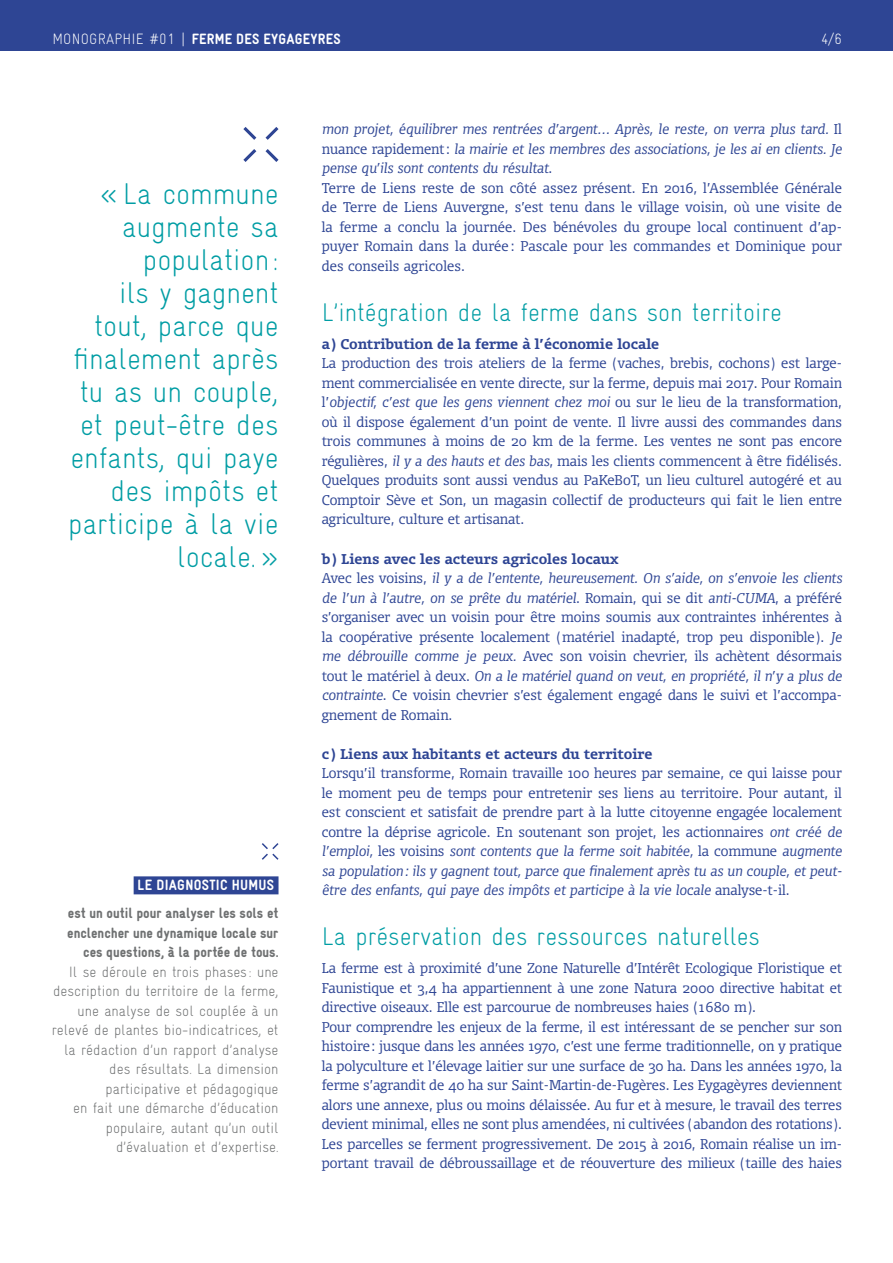
<style>
.page{position:relative;width:893px;height:1263px;background:#fff}
.page>*{position:absolute;margin:0;border:0;box-sizing:border-box;transform-origin:0 0}
.t1{font:300 condensed 30px/33px "Gravur";color:#009da4;text-align:right}
.INTER{font:300 condensed 25.5px "Gravur";color:#009da4}
.t2{font:300 condensed 15px/19.5px "Gravur";color:#6f7172;text-align:right}
.t3{font:900 condensed 15px/19.5px "Gravur";color:#6f7172;text-align:right}
.t4{font:900 condensed 15px "Gravur";letter-spacing:.015em;color:#fff}
.t5{font:300 condensed 15px "Gravur";color:#fff}
.TEXTE{font:300 13.5px/19.5px "Olsen";color:#2e4594;text-align:justify}
.TEXTE-2{font:italic 300 13.5px/19.5px "Olsen";color:#2e4594;text-align:justify}
.TEXTE-3{font:700 13.5px "Olsen";color:#2e4594}
.s1{font-weight:300}
.s2{font-style:normal}
.s3{font-style:italic}
</style>
<div class="page">
<div style="left:0;top:0;width:893px;height:51px;background:#2e4594"></div>
<div style="left:134px;top:876px;width:145px;height:18px;background:#2e4594"></div>
<svg style="left:243px;top:127px;width:36px;height:35px"></svg>
<svg style="left:262px;top:843px;width:17px;height:17px"></svg>
<p class="t4" style="left:52px;top:31px;width:290px"><span class="s1">MONOGRAPHIE #01 |</span> FERME DES EYGAGEYRES</p>
<p class="t5" style="left:821px;top:31px;width:22px">4/6</p>
<p class="t1" style="left:68px;top:177px;width:212px">«La commune augmente sa population :<br>ils y gagnent tout, parce que finalement après tu as un couple, et peut-être des enfants, qui paye des impôts et participe à la vie locale.»</p>
<p class="t4" style="left:138px;top:877px;width:138px">LE DIAGNOSTIC HUMUS</p>
<p class="t3" style="left:67px;top:903px;width:213px">est un outil pour analyser les sols et enclencher une dynamique locale sur ces questions, à la portée de tous.</p>
<p class="t2" style="left:52px;top:962px;width:228px">Il se déroule en trois phases : une description du territoire de la ferme, une analyse de sol couplée à un relevé de plantes bio-indicatrices, et la rédaction d’un rapport d’analyse des résultats. La dimension participative et pédagogique</p>
<p class="t2" style="left:73px;top:1098px;width:207px">en fait une démarche d’éducation populaire, autant qu’un outil d’évaluation et d’expertise.</p>
<p class="TEXTE-2" style="left:322px;top:119px;width:522px">mon projet, équilibrer mes rentrées d’argent… Après, le reste, on verra plus tard. <span class="s2">Il nuance rapidement:</span> la mairie et les membres des associations, je les ai en clients. Je pense qu’ils sont contents du résultat<span class="s2">.</span></p>
<p class="TEXTE" style="left:322px;top:178px;width:522px">Terre de Liens reste de son côté assez présent. En 2016, l’Assemblée Générale de Terre de Liens Auvergne, s’est tenu dans le village voisin, où une visite de la ferme a conclu la journée. Des bénévoles du groupe local continuent d’ap&shy;puyer Romain dans la durée : Pascale pour les commandes et Dominique pour des conseils agricoles.</p>
<p class="INTER" style="left:322px;top:298px;width:462px">L’intégration de la ferme dans son territoire</p>
<p class="TEXTE-3" style="left:322px;top:335px;width:339px">a) Contribution de la ferme à l’économie locale</p>
<p class="TEXTE" style="left:322px;top:353px;width:522px">La production des trois ateliers de la ferme (vaches, brebis, cochons) est large&shy;ment commercialisée en vente directe, sur la ferme, depuis mai 2017. Pour Romain l’<span class="s3">objectif, c’est que les gens viennent chez moi</span> ou sur le lieu de la transformation, où il dispose également d’un point de vente. Il livre aussi des commandes dans trois communes à moins de 20 km de la ferme. Les ventes ne sont pas encore régulières, <span class="s3">il y a des hauts et des bas</span>, mais les clients commencent à être fidélisés.</p>
<p class="TEXTE" style="left:322px;top:470px;width:522px">Quelques produits sont aussi vendus au PaKeBoT, un lieu culturel autogéré et au Comptoir Sève et Son, un magasin collectif de producteurs qui fait le lien entre agriculture, culture et artisanat.</p>
<p class="TEXTE-3" style="left:322px;top:549px;width:298px">b) Liens avec les acteurs agricoles locaux</p>
<p class="TEXTE" style="left:322px;top:568px;width:522px">Avec les voisins, <span class="s3">il y a de l’entente, heureusement. On s’aide, on s’envoie les clients de l’un à l’autre, on se prête du matériel</span>. Romain, qui se dit <span class="s3">anti-CUMA</span>, a préféré s’organiser avec un voisin pour être moins soumis aux contraintes inhérentes à la coopérative présente localement (matériel inadapté, trop peu disponible). <span class="s3">Je me débrouille comme je peux.</span> Avec son voisin chevrier, ils achètent désormais tout le matériel à deux. <span class="s3">On a le matériel quand on veut, en propriété, il n’y a plus de contrainte</span>. Ce voisin chevrier s’est également engagé dans le suivi et l’accompa&shy;gnement de Romain.</p>
<p class="TEXTE-3" style="left:322px;top:744px;width:332px">c) Liens aux habitants et acteurs du territoire</p>
<p class="TEXTE" style="left:322px;top:763px;width:522px">Lorsqu’il transforme, Romain travaille 100 heures par semaine, ce qui laisse pour le moment peu de temps pour entretenir ses liens au territoire. Pour autant, il est conscient et satisfait de prendre part à la lutte citoyenne engagée localement contre la déprise agricole. En soutenant son projet, les actionnaires <span class="s3">ont créé de l’emploi,</span> les voisins <span class="s3">sont contents que la ferme soit habitée,</span> la commune <span class="s3">augmente sa population: ils y gagnent tout, parce que finalement après tu as un couple, et peut&shy;être des enfants, qui paye des impôts et participe à la vie locale</span> analyse-t-il.</p>
<p class="INTER" style="left:322px;top:922px;width:440px">La préservation des ressources naturelles</p>
<p class="TEXTE" style="left:322px;top:958px;width:522px">La ferme est à proximité d’une Zone Naturelle d’Intérêt Ecologique Floristique et Faunistique et 3,4 ha appartiennent à une zone Natura 2000 directive habitat et directive oiseaux. Elle est parcourue de nombreuses haies (1680 m).</p>
<p class="TEXTE" style="left:322px;top:1017px;width:522px">Pour comprendre les enjeux de la ferme, il est intéressant de se pencher sur son histoire: jusque dans les années 1970, c’est une ferme traditionnelle, on y pratique la polyculture et l’élevage laitier sur une surface de 30 ha. Dans les années 1970, la ferme s’agrandit de 40 ha sur Saint-Martin-de-Fugères. Les Eygagèyres deviennent alors une annexe, plus ou moins délaissée. Au fur et à mesure, le travail des terres devient minimal, elles ne sont plus amendées, ni cultivées (abandon des rotations).<br>Les parcelles se ferment progressivement. De 2015 à 2016, Romain réalise un im&shy;portant travail de débroussaillage et de réouverture des milieux (taille des haies</p>
</div>
